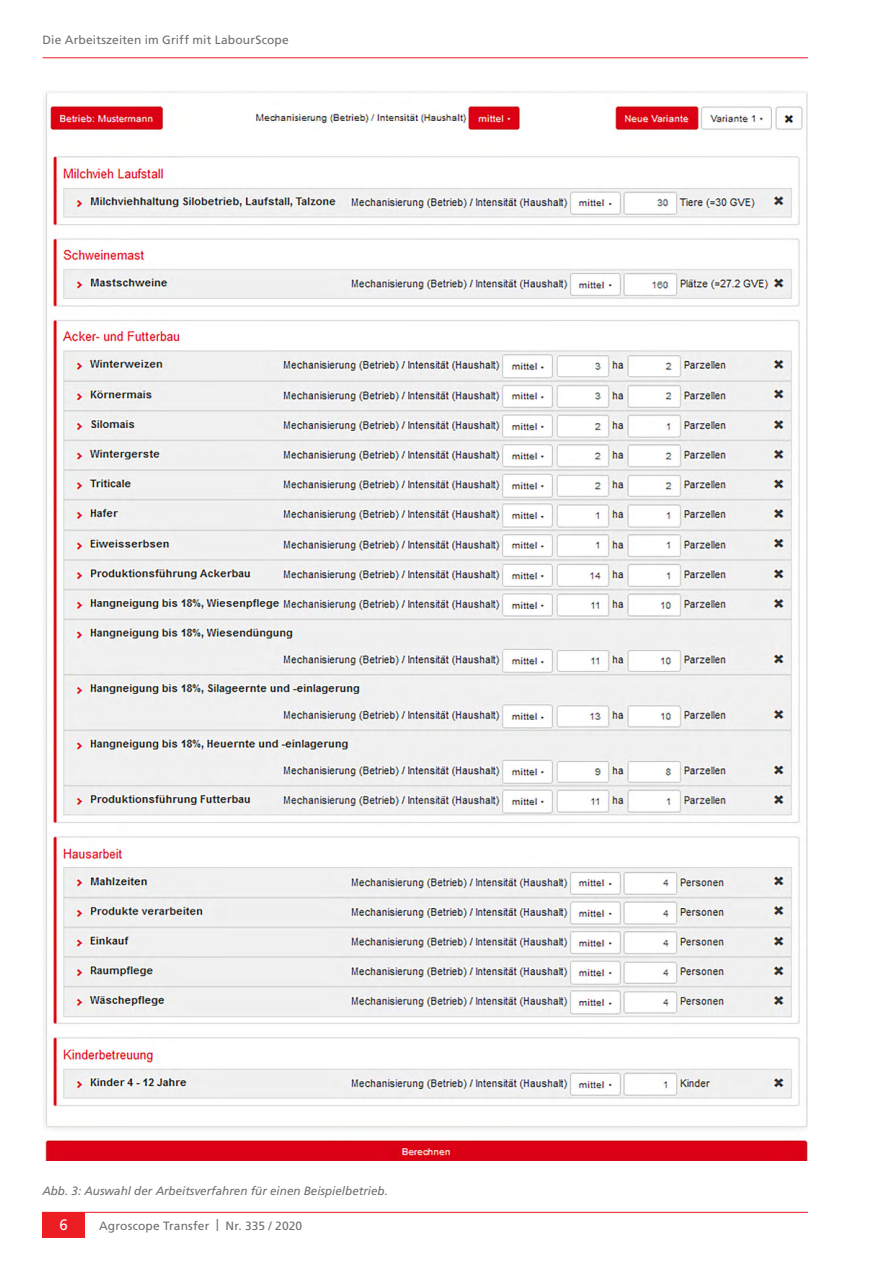
<style>
.page{position:relative;width:893px;height:1263px;background:#fff}
.page>*{position:absolute;margin:0;border:0;box-sizing:border-box;transform-origin:0 0}
.t1{font:15px "Frutiger LT Std";color:#fff}
.t2{font:12px "Frutiger LT Std";letter-spacing:.01em;color:#6d6e71}
.t3{font:italic 12px "Frutiger LT Std";color:#6d6e71}
</style>
<div class="page">
<hr style="left:42px;top:1212px;width:766px;height:1px;background:#ed1d24">
<div style="left:43px;top:1212px;width:42px;height:25px;background:#ed1d24"></div>
<hr style="left:43px;top:57px;width:765px;height:1px;background:#ed1d24">
<img style="left:43px;top:91px;width:765px;height:1069px">
<p class="t2" style="left:43px;top:33px;width:248px">Die Arbeitszeiten im Griff mit LabourScope</p>
<p class="t3" style="left:42px;top:1184px;width:347px">Abb. 3: Auswahl der Arbeitsverfahren für einen Beispielbetrieb.</p>
<p class="t1" style="left:60px;top:1215px;width:10px">6</p>
<p class="t2" style="left:99px;top:1218px;width:205px">Agroscope Transfer | Nr. 335 / 2020</p>
</div>
